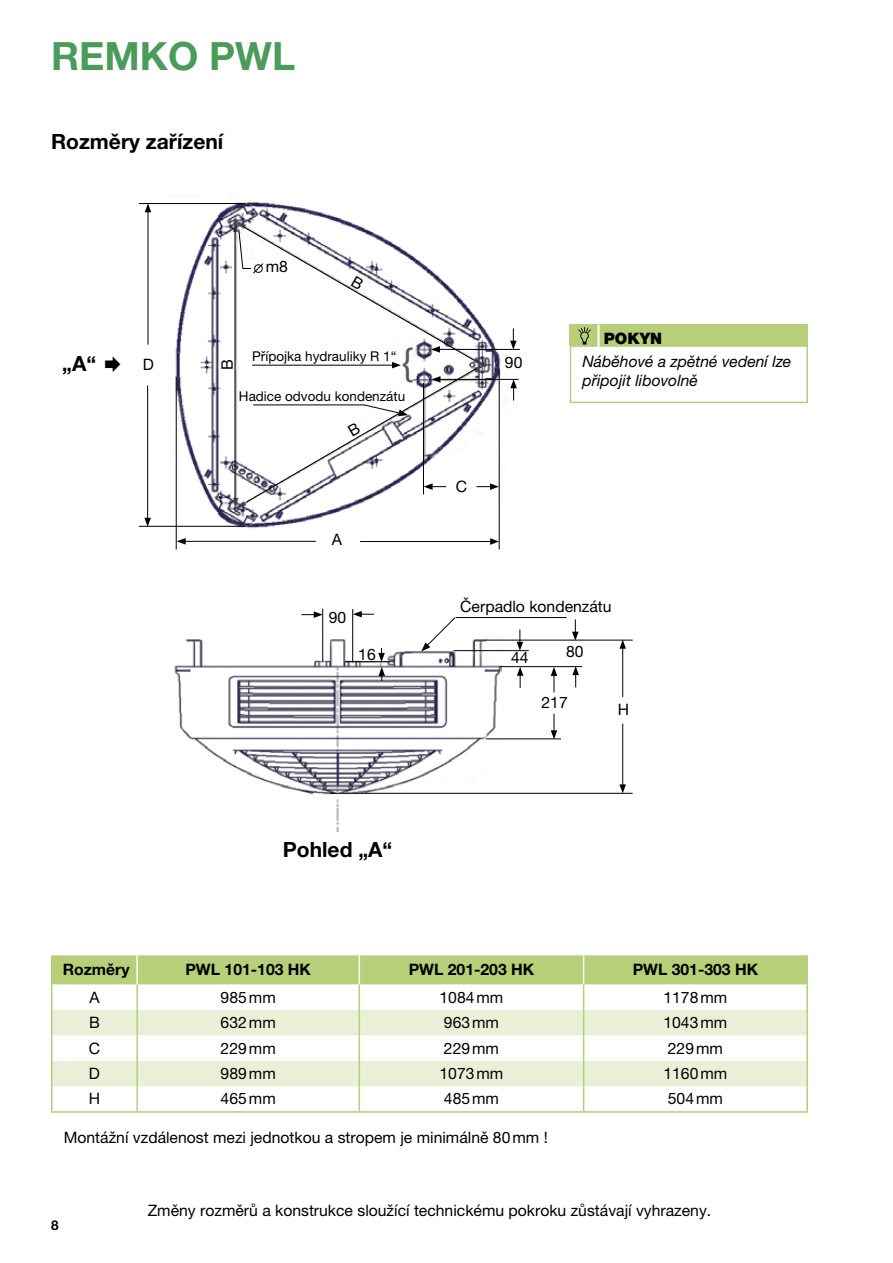
<style>
.page{position:relative;width:893px;height:1263px;background:#fff}
.page>*{position:absolute;margin:0;border:0;box-sizing:border-box;transform-origin:0 0}
.t1{font:700 39px "Helvetica Neue LT Pro";color:#4b9c5b}
.t2{font:37.5px "Helvetica Neue LT Pro";color:#58595b}
.t3{font:700 21px "Helvetica Neue LT Pro";color:#000}
.t4{font:15.75px "Helvetica Neue LT Pro";color:#000}
.t5{font:700 15.75px "Helvetica Neue LT Pro";color:#000}
.t6{font:italic 15.75px/18.9px "Helvetica Neue LT Pro";color:#000}
.t7{font:900 15.75px "Helvetica Neue LT Pro";color:#000}
.t8{font:13.5px "Helvetica Neue LT Pro";color:#000}
.t9{font:700 13.5px "Helvetica Neue LT Pro";color:#000}
</style>
<div class="page">
<div style="left:570px;top:345px;width:238px;height:58px;border:2px solid #b6cf78"></div>
<div style="left:570px;top:324px;width:238px;height:22px;background:#b6cf78"></div>
<div style="left:597px;top:324px;width:3px;height:23px;border:2px solid #fff"></div>
<svg style="left:578px;top:327px;width:13px;height:17px"></svg>
<img style="left:174px;top:636px;width:327px;height:195px">
<img style="left:167px;top:201px;width:341px;height:337px">
<hr style="left:51px;top:955px;width:2px;height:29px;background:#b6cf78">
<hr style="left:806px;top:955px;width:2px;height:29px;background:#b6cf78">
<hr style="left:51px;top:984px;width:2px;height:26px;background:#b6cf78">
<hr style="left:806px;top:984px;width:2px;height:26px;background:#b6cf78">
<hr style="left:51px;top:1010px;width:2px;height:25px;background:#b6cf78">
<hr style="left:806px;top:1010px;width:2px;height:25px;background:#b6cf78">
<hr style="left:51px;top:1035px;width:2px;height:26px;background:#b6cf78">
<hr style="left:806px;top:1035px;width:2px;height:26px;background:#b6cf78">
<hr style="left:51px;top:1061px;width:2px;height:25px;background:#b6cf78">
<hr style="left:806px;top:1061px;width:2px;height:25px;background:#b6cf78">
<hr style="left:51px;top:1086px;width:2px;height:25px;background:#b6cf78">
<hr style="left:806px;top:1086px;width:2px;height:25px;background:#b6cf78">
<hr style="left:51px;top:1111px;width:86px;height:2px;background:#b6cf78">
<hr style="left:137px;top:1111px;width:222px;height:2px;background:#b6cf78">
<hr style="left:359px;top:1111px;width:225px;height:2px;background:#b6cf78">
<hr style="left:584px;top:1111px;width:224px;height:2px;background:#b6cf78">
<svg style="left:52px;top:954px;width:755px;height:157px"></svg>
<svg style="left:421px;top:617px;width:35px;height:34px"></svg>
<hr style="left:330px;top:793px;width:303px;height:1px;background:#000">
<svg style="left:551px;top:714px;width:6px;height:25px"></svg>
<hr style="left:486px;top:739px;width:75px;height:1px;background:#000">
<hr style="left:499px;top:666px;width:83px;height:1px;background:#000">
<svg style="left:551px;top:667px;width:6px;height:25px"></svg>
<hr style="left:484px;top:640px;width:149px;height:1px;background:#000">
<svg style="left:572px;top:619px;width:7px;height:22px"></svg>
<svg style="left:572px;top:666px;width:7px;height:21px"></svg>
<hr style="left:454px;top:650px;width:75px;height:1px;background:#000">
<svg style="left:517px;top:667px;width:6px;height:21px"></svg>
<svg style="left:517px;top:629px;width:6px;height:22px"></svg>
<hr style="left:622px;top:724px;width:1px;height:63px;background:#000">
<svg style="left:619px;top:784px;width:7px;height:9px"></svg>
<hr style="left:622px;top:646px;width:1px;height:51px;background:#000">
<svg style="left:619px;top:640px;width:7px;height:9px"></svg>
<hr style="left:346px;top:661px;width:44px;height:1px;background:#000">
<svg style="left:378px;top:648px;width:7px;height:33px"></svg>
<hr style="left:322px;top:609px;width:1px;height:53px;background:#000">
<hr style="left:352px;top:609px;width:1px;height:53px;background:#000">
<svg style="left:301px;top:611px;width:22px;height:7px"></svg>
<svg style="left:353px;top:611px;width:21px;height:6px"></svg>
<hr style="left:183px;top:541px;width:133px;height:1px;background:#000">
<svg style="left:177px;top:538px;width:9px;height:7px"></svg>
<hr style="left:147px;top:385px;width:1px;height:135px;background:#000">
<svg style="left:144px;top:518px;width:7px;height:8px"></svg>
<hr style="left:139px;top:526px;width:106px;height:1px;background:#000">
<hr style="left:139px;top:203px;width:106px;height:1px;background:#000">
<hr style="left:148px;top:210px;width:1px;height:135px;background:#000">
<svg style="left:145px;top:204px;width:6px;height:8px"></svg>
<hr style="left:176px;top:377px;width:1px;height:172px;background:#000">
<hr style="left:499px;top:369px;width:1px;height:180px;background:#000">
<hr style="left:360px;top:541px;width:133px;height:1px;background:#000">
<svg style="left:490px;top:538px;width:9px;height:7px"></svg>
<hr style="left:438px;top:379px;width:81px;height:1px;background:#000">
<hr style="left:437px;top:349px;width:83px;height:1px;background:#000">
<svg style="left:510px;top:379px;width:7px;height:22px"></svg>
<svg style="left:510px;top:328px;width:7px;height:22px"></svg>
<hr style="left:235px;top:229px;width:1px;height:270px;background:#000">
<hr style="left:456px;top:617px;width:111px;height:1px;background:#000">
<svg style="left:238px;top:226px;width:261px;height:277px"></svg>
<h1 class="t1" style="left:51px;top:32px;width:246px">REMKO PWL</h1>
<h3 class="t3" style="left:51px;top:128px;width:174px">Rozměry zařízení</h3>
<h3 class="t3" style="left:62px;top:351px;width:35px">„A“</h3>
<p class="t4" style="left:143px;top:355px;width:13px">D</p>
<p class="t4" style="left:266px;top:257px;width:24px">m8</p>
<p class="t4" style="left:218px;top:370px;width:12px;rotate:-90deg">B</p>
<p class="t8" style="left:252px;top:348px;width:146px">Přípojka hydrauliky R 1“</p>
<h2 class="t2" style="left:401px;top:339px;width:14px">{</h2>
<p class="t8" style="left:239px;top:388px;width:168px">Hadice odvodu kondenzátu</p>
<p class="t4" style="left:332px;top:530px;width:12px">A</p>
<p class="t4" style="left:329px;top:608px;width:19px">90</p>
<p class="t4" style="left:358px;top:645px;width:19px">16</p>
<p class="t4" style="left:505px;top:353px;width:19px">90</p>
<p class="t4" style="left:456px;top:476px;width:13px">C</p>
<p class="t7" style="left:604px;top:329px;width:60px">Pokyn</p>
<p class="t6" style="left:583px;top:352px;width:210px">Náběhové a zpětné vedení lze připojit libovolně</p>
<p class="t4" style="left:460px;top:597px;width:153px">Čerpadlo kondenzátu</p>
<p class="t4" style="left:511px;top:648px;width:19px">44</p>
<p class="t4" style="left:566px;top:642px;width:19px">80</p>
<p class="t4" style="left:541px;top:693px;width:28px">217</p>
<p class="t4" style="left:618px;top:700px;width:13px">H</p>
<h3 class="t3" style="left:283px;top:836px;width:111px">Pohled „A“</h3>
<p class="t5" style="left:63px;top:960px;width:68px">Rozměry</p>
<p class="t5" style="left:185px;top:960px;width:127px">PWL 101-103 HK</p>
<p class="t5" style="left:409px;top:960px;width:127px">PWL 201-203 HK</p>
<p class="t5" style="left:633px;top:960px;width:127px">PWL 301-303 HK</p>
<p class="t4" style="left:89px;top:988px;width:12px">A</p>
<p class="t4" style="left:221px;top:988px;width:57px">985mm</p>
<p class="t4" style="left:439px;top:988px;width:65px">1084mm</p>
<p class="t4" style="left:663px;top:988px;width:65px">1178mm</p>
<p class="t4" style="left:89px;top:1013px;width:12px">B</p>
<p class="t4" style="left:221px;top:1013px;width:57px">632mm</p>
<p class="t4" style="left:444px;top:1013px;width:57px">963mm</p>
<p class="t4" style="left:663px;top:1013px;width:65px">1043mm</p>
<p class="t4" style="left:89px;top:1039px;width:13px">C</p>
<p class="t4" style="left:221px;top:1039px;width:57px">229mm</p>
<p class="t4" style="left:444px;top:1039px;width:57px">229mm</p>
<p class="t4" style="left:668px;top:1039px;width:57px">229mm</p>
<p class="t4" style="left:89px;top:1064px;width:13px">D</p>
<p class="t4" style="left:221px;top:1064px;width:57px">989mm</p>
<p class="t4" style="left:439px;top:1064px;width:65px">1073mm</p>
<p class="t4" style="left:663px;top:1064px;width:65px">1160mm</p>
<p class="t4" style="left:89px;top:1089px;width:13px">H</p>
<p class="t4" style="left:221px;top:1089px;width:57px">465mm</p>
<p class="t4" style="left:444px;top:1089px;width:57px">485mm</p>
<p class="t4" style="left:668px;top:1089px;width:57px">504mm</p>
<p class="t4" style="left:64px;top:1128px;width:485px">Montážní vzdálenost mezi jednotkou a stropem je minimálně 80mm !</p>
<p class="t9" style="left:51px;top:1217px;width:9px">8</p>
<p class="t4" style="left:148px;top:1201px;width:565px">Změny rozměrů a konstrukce sloužící technickému pokroku zůstávají vyhrazeny.</p>
</div>
